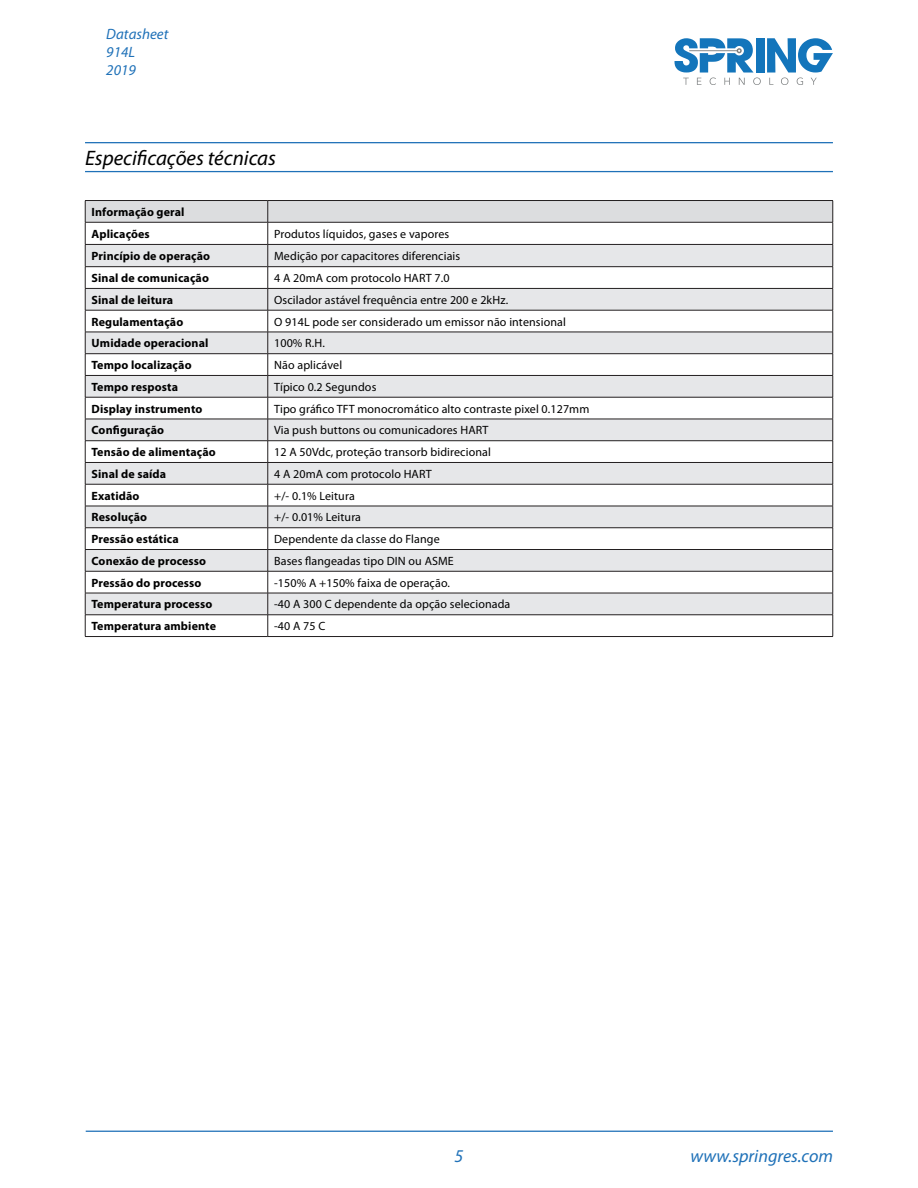
<style>
.page{position:relative;width:918px;height:1188px;background:#fff}
.page>*{position:absolute;margin:0;border:0;box-sizing:border-box;transform-origin:0 0}
.Título_Interno_2{font:italic 21px "Myriad Pro";color:#000}
.t1{font:italic 18px "Myriad Pro";color:#1f71b8}
.t2{font:italic 15px/18px "Myriad Pro";color:#1f71b8}
.Tabela_Geral{font:12px "Myriad Pro";letter-spacing:.01em;color:#000}
.Tabela_Geral__Bold{font:700 12px "Myriad Pro";letter-spacing:.01em;color:#000}
.Tabela_Titulo{font:700 12px "Myriad Pro";letter-spacing:.01em;color:#000}
</style>
<div class="page">
<div style="left:756px;top:38px;width:9px;height:35px;background:#1375bb"></div>
<svg style="left:767px;top:38px;width:66px;height:47px"></svg>
<svg style="left:675px;top:38px;width:86px;height:47px"></svg>
<hr style="left:86px;top:1131px;width:747px;height:1px;background:#1f71b8">
<hr style="left:85px;top:142px;width:748px;height:1px;background:#1f71b8">
<hr style="left:85px;top:171px;width:748px;height:1px;background:#1f71b8">
<hr style="left:85px;top:636px;width:183px;height:1px;background:#231f20">
<hr style="left:268px;top:636px;width:565px;height:1px;background:#231f20">
<hr style="left:85px;top:200px;width:183px;height:1px;background:#231f20">
<hr style="left:268px;top:200px;width:565px;height:1px;background:#231f20">
<svg style="left:85px;top:201px;width:749px;height:435px"></svg>
<hr style="left:85px;top:222px;width:183px;height:1px;background:#231f20">
<hr style="left:268px;top:222px;width:565px;height:1px;background:#231f20">
<p class="t2" style="left:106px;top:25px;width:64px">Datasheet<br>914L<br>2019</p>
<p class="Título_Interno_2" style="left:85px;top:146px;width:193px">Especificações técnicas</p>
<p class="Tabela_Titulo" style="left:92px;top:205px;width:94px">Informação geral</p>
<p class="Tabela_Geral__Bold" style="left:92px;top:227px;width:60px">Aplicações</p>
<p class="Tabela_Geral" style="left:274px;top:227px;width:177px">Produtos líquidos, gases e vapores</p>
<p class="Tabela_Geral__Bold" style="left:92px;top:249px;width:120px">Princípio de operação</p>
<p class="Tabela_Geral" style="left:274px;top:249px;width:188px">Medição por capacitores diferenciais</p>
<p class="Tabela_Geral__Bold" style="left:92px;top:271px;width:119px">Sinal de comunicação</p>
<p class="Tabela_Geral" style="left:274px;top:271px;width:177px">4 A 20mA com protocolo HART 7.0</p>
<p class="Tabela_Geral__Bold" style="left:92px;top:293px;width:83px">Sinal de leitura</p>
<p class="Tabela_Geral" style="left:274px;top:293px;width:236px">Oscilador astável frequência entre 200 e 2kHz.</p>
<p class="Tabela_Geral__Bold" style="left:92px;top:315px;width:93px">Regulamentação</p>
<p class="Tabela_Geral" style="left:274px;top:315px;width:293px">O 914L pode ser considerado um emissor não intensional</p>
<p class="Tabela_Geral__Bold" style="left:92px;top:337px;width:118px">Umidade operacional</p>
<p class="Tabela_Geral" style="left:274px;top:337px;width:52px">100% R.H.</p>
<p class="Tabela_Geral__Bold" style="left:92px;top:358px;width:101px">Tempo localização</p>
<p class="Tabela_Geral" style="left:274px;top:359px;width:70px">Não aplicável</p>
<p class="Tabela_Geral__Bold" style="left:92px;top:380px;width:88px">Tempo resposta</p>
<p class="Tabela_Geral" style="left:274px;top:380px;width:104px">Típico 0.2 Segundos</p>
<p class="Tabela_Geral__Bold" style="left:92px;top:402px;width:112px">Display instrumento</p>
<p class="Tabela_Geral" style="left:274px;top:402px;width:317px">Tipo gráfico TFT monocromático alto contraste pixel 0.127mm</p>
<p class="Tabela_Geral__Bold" style="left:92px;top:424px;width:74px">Configuração</p>
<p class="Tabela_Geral" style="left:274px;top:424px;width:216px">Via push buttons ou comunicadores HART</p>
<p class="Tabela_Geral__Bold" style="left:92px;top:445px;width:126px">Tensão de alimentação</p>
<p class="Tabela_Geral" style="left:274px;top:446px;width:218px">12 A 50Vdc, proteção transorb bidirecional</p>
<p class="Tabela_Geral__Bold" style="left:92px;top:467px;width:76px">Sinal de saída</p>
<p class="Tabela_Geral" style="left:274px;top:467px;width:159px">4 A 20mA com protocolo HART</p>
<p class="Tabela_Geral__Bold" style="left:92px;top:489px;width:49px">Exatidão</p>
<p class="Tabela_Geral" style="left:274px;top:489px;width:82px">+/- 0.1% Leitura</p>
<p class="Tabela_Geral__Bold" style="left:92px;top:511px;width:57px">Resolução</p>
<p class="Tabela_Geral" style="left:274px;top:511px;width:88px">+/- 0.01% Leitura</p>
<p class="Tabela_Geral__Bold" style="left:92px;top:532px;width:89px">Pressão estática</p>
<p class="Tabela_Geral" style="left:274px;top:533px;width:167px">Dependente da classe do Flange</p>
<p class="Tabela_Geral__Bold" style="left:92px;top:554px;width:116px">Conexão de processo</p>
<p class="Tabela_Geral" style="left:274px;top:554px;width:181px">Bases flangeadas tipo DIN ou ASME</p>
<p class="Tabela_Geral__Bold" style="left:92px;top:576px;width:111px">Pressão do processo</p>
<p class="Tabela_Geral" style="left:274px;top:576px;width:177px">-150% A +150% faixa de operação.</p>
<p class="Tabela_Geral__Bold" style="left:92px;top:598px;width:122px">Temperatura processo</p>
<p class="Tabela_Geral" style="left:274px;top:598px;width:238px">-40 A 300 C dependente da opção selecionada</p>
<p class="Tabela_Geral__Bold" style="left:92px;top:619px;width:126px">Temperatura ambiente</p>
<p class="Tabela_Geral" style="left:274px;top:620px;width:53px">-40 A 75 C</p>
<h2 class="t1" style="left:455px;top:1146px;width:10px">5</h2>
<h2 class="t1" style="left:691px;top:1146px;width:144px">www.springres.com</h2>
</div>
